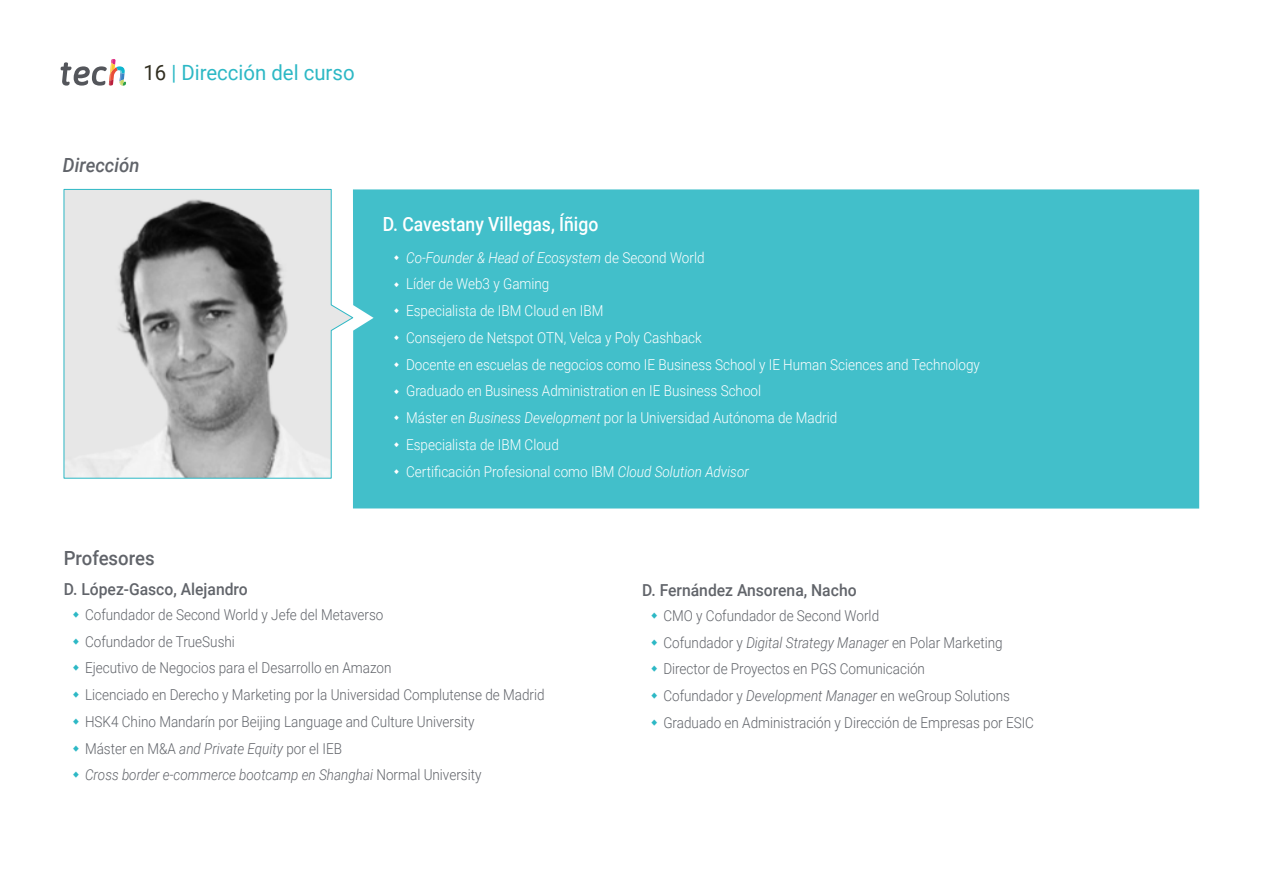
<style>
.page{position:relative;width:1263px;height:893px;background:#fff}
.page>*{position:absolute;margin:0;border:0;box-sizing:border-box;transform-origin:0 0}
.t1{font:21px "Roboto";color:#2db8c5}
.t2{font:500 19.5px "Roboto";color:#fff;scale:.9 1}
.t3{font:500 19.5px "Roboto";color:#61646a;scale:.95 1}
.t4{font:italic 500 19.5px "Roboto";color:#61646a;scale:.95 1}
.t5{font:500 16.5px "Roboto";color:#61646a;scale:.95 1}
.t6{font:300 15px/26.7px "Roboto";color:#61646a;scale:.9 1}
.t7{font:300 15px/26.7px "Roboto";color:#fff;scale:.9 1}
.s1{color:#312e20}
.s2{font-style:italic}
</style>
<div class="page">
<svg style="left:61px;top:59px;width:65px;height:27px"></svg>
<div style="left:353px;top:189px;width:846px;height:320px;background:#42bfca"></div>
<svg style="left:64px;top:189px;width:289px;height:290px;background:#babbbc"></svg>
<svg style="left:394px;top:255px;width:5px;height:5px"></svg>
<svg style="left:394px;top:282px;width:5px;height:5px"></svg>
<svg style="left:394px;top:308px;width:5px;height:5px"></svg>
<svg style="left:394px;top:335px;width:5px;height:5px"></svg>
<svg style="left:394px;top:362px;width:5px;height:5px"></svg>
<svg style="left:394px;top:389px;width:5px;height:5px"></svg>
<svg style="left:394px;top:415px;width:5px;height:5px"></svg>
<svg style="left:394px;top:442px;width:5px;height:5px"></svg>
<svg style="left:394px;top:469px;width:5px;height:5px"></svg>
<h1 class="t1" style="left:144px;top:57px;width:213px"><span class="s1">16</span> | Dirección del curso</h1>
<h2 class="t4" style="left:63px;top:151px;width:82px">Dirección</h2>
<h2 class="t2" style="left:383px;top:210px;width:241px">D. Cavestany Villegas, Íñigo</h2>
<p class="t7" style="left:406px;top:243px;width:639px"><span class="s2">Co-Founder &amp; Head of Ecosystem</span> de Second World<br>Líder de Web3 y Gaming<br>Especialista de IBM Cloud en IBM<br>Consejero de Netspot OTN, Velca y Poly Cashback<br>Docente en escuelas de negocios como IE Business School y IE Human Sciences and Technology Graduado en Business Administration en IE Business School<br>Máster en <span class="s2">Business Development</span> por la Universidad Autónoma de Madrid<br>Especialista de IBM Cloud<br>Certificación Profesional como IBM <span class="s2">Cloud Solution Advisor</span></p>
<h2 class="t3" style="left:64px;top:545px;width:97px">Profesores</h2>
<p class="t5" style="left:64px;top:578px;width:195px">D. López-Gasco, Alejandro</p>
<p class="t6" style="left:85px;top:601px;width:512px">Cofundador de Second World y Jefe del Metaverso<br>Cofundador de TrueSushi<br>Ejecutivo de Negocios para el Desarrollo en Amazon<br>Licenciado en Derecho y Marketing por la Universidad Complutense de Madrid HSK4 Chino Mandarín por Beijing Language and Culture University<br>Máster en M&amp;A <span class="s2">and Private Equity</span> por el IEB<br><span class="s2">Cross border e-commerce bootcamp en Shanghai</span> Normal University</p>
<p class="t5" style="left:642px;top:579px;width:227px">D. Fernández Ansorena, Nacho</p>
<p class="t6" style="left:663px;top:602px;width:413px">CMO y Cofundador de Second World<br>Cofundador y <span class="s2">Digital Strategy Manager</span> en Polar Marketing Director de Proyectos en PGS Comunicación<br>Cofundador y <span class="s2">Development Manager</span> en weGroup Solutions Graduado en Administración y Dirección de Empresas por ESIC</p>
</div>
